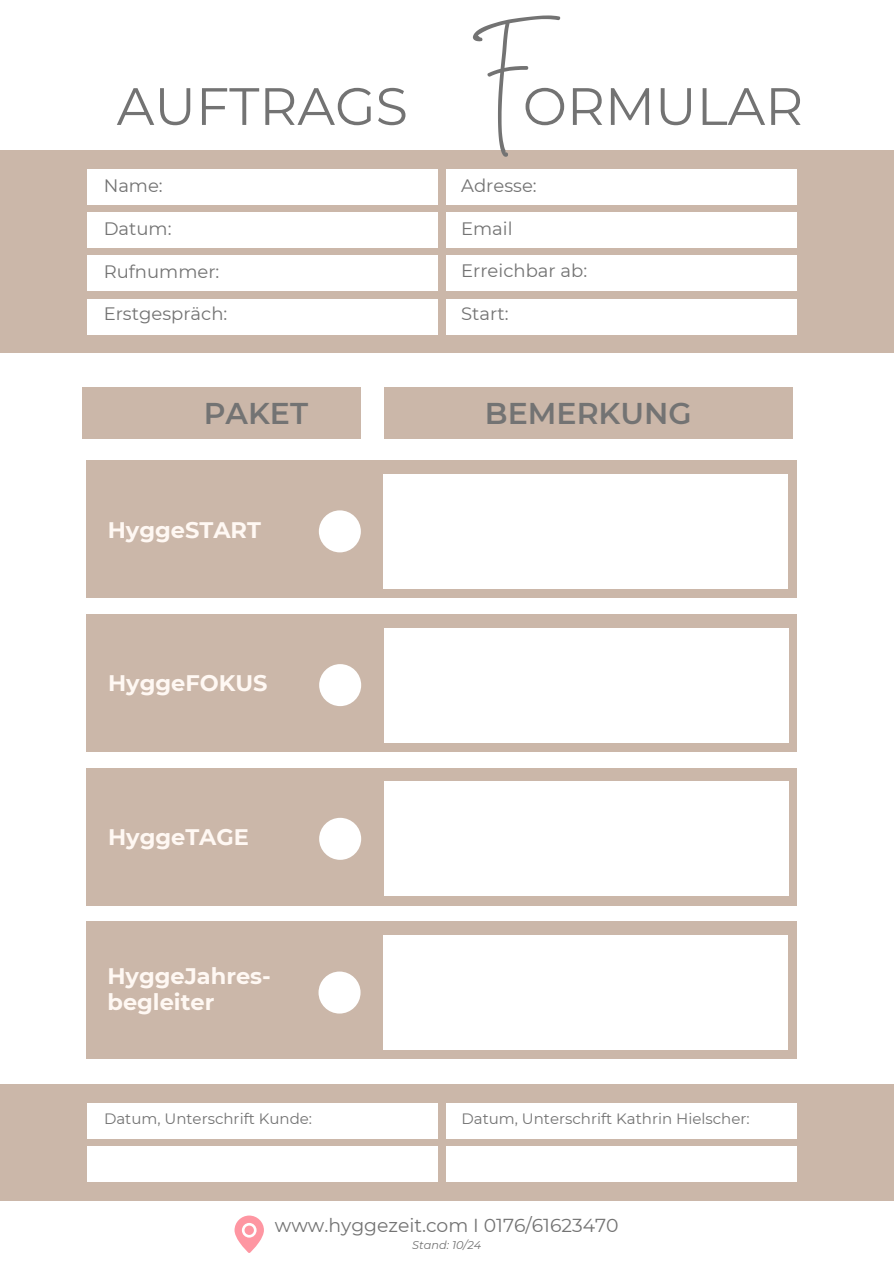
<style>
.page{position:relative;width:894px;height:1264px;background:#fff}
.page>*{position:absolute;margin:0;border:0;box-sizing:border-box;transform-origin:0 0}
.t1{font:52.5px "Montserrat";color:#737373}
.t2{font:600 30px "Montserrat";color:#737373}
.t3{font:700 22.5px/25.8px "Montserrat";color:#fff8f3}
.t4{font:18.75px "Montserrat";color:#737373}
.t5{font:18px "Montserrat";color:#737373}
.t6{font:15px "Montserrat";color:#737373}
.t7{font:italic 11.25px "Montserrat";color:#737373}
.s1{font-family:"White Star";font-size:88.2px}
</style>
<div class="page">
<div style="left:87px;top:460px;width:709px;height:138px;background:#cbb7a9"></div>
<div style="left:319px;top:510px;width:42px;height:42px;background:#fff;border-radius:50%"></div>
<div style="left:0;top:150px;width:893px;height:202px;background:#cbb7a9"></div>
<div style="left:87px;top:169px;width:350px;height:35px;background:#fff"></div>
<div style="left:446px;top:213px;width:350px;height:35px;background:#fff"></div>
<div style="left:87px;top:212px;width:350px;height:36px;background:#fff"></div>
<div style="left:446px;top:169px;width:350px;height:36px;background:#fff"></div>
<div style="left:446px;top:255px;width:350px;height:36px;background:#fff"></div>
<div style="left:87px;top:255px;width:350px;height:36px;background:#fff"></div>
<div style="left:87px;top:299px;width:350px;height:35px;background:#fff"></div>
<div style="left:82px;top:387px;width:278px;height:52px;background:#cbb7a9"></div>
<div style="left:384px;top:387px;width:408px;height:52px;background:#cbb7a9"></div>
<div style="left:446px;top:299px;width:350px;height:35px;background:#fff"></div>
<div style="left:0;top:1084px;width:893px;height:116px;background:#cbb7a9"></div>
<div style="left:446px;top:1103px;width:351px;height:35px;background:#fff"></div>
<div style="left:87px;top:1102px;width:350px;height:36px;background:#fff"></div>
<div style="left:446px;top:1146px;width:351px;height:35px;background:#fff"></div>
<div style="left:87px;top:1146px;width:350px;height:35px;background:#fff"></div>
<div style="left:383px;top:474px;width:405px;height:115px;background:#fff"></div>
<div style="left:87px;top:614px;width:709px;height:138px;background:#cbb7a9"></div>
<div style="left:319px;top:664px;width:42px;height:42px;background:#fff;border-radius:50%"></div>
<div style="left:384px;top:627px;width:404px;height:115px;background:#fff"></div>
<div style="left:87px;top:767px;width:709px;height:138px;background:#cbb7a9"></div>
<div style="left:319px;top:817px;width:42px;height:42px;background:#fff;border-radius:50%"></div>
<div style="left:384px;top:781px;width:404px;height:115px;background:#fff"></div>
<div style="left:86px;top:921px;width:710px;height:138px;background:#cbb7a9"></div>
<div style="left:318px;top:971px;width:42px;height:42px;background:#fff;border-radius:50%"></div>
<div style="left:383px;top:935px;width:404px;height:114px;background:#fff"></div>
<svg style="left:234px;top:1215px;width:30px;height:37px"></svg>
<h1 class="t1" style="left:117px;top:70px;width:292px">AUFTRAGS</h1>
<h1 class="t1" style="left:473px;top:70px;width:331px"><span class="s1">F</span>ORMULAR</h1>
<p class="t5" style="left:104px;top:173px;width:61px">Name:</p>
<p class="t5" style="left:461px;top:173px;width:77px">Adresse:</p>
<p class="t5" style="left:104px;top:216px;width:69px">Datum:</p>
<p class="t5" style="left:461px;top:216px;width:53px">Email</p>
<p class="t5" style="left:104px;top:259px;width:117px">Rufnummer:</p>
<p class="t5" style="left:104px;top:302px;width:125px">Erstgespräch:</p>
<p class="t5" style="left:461px;top:259px;width:127px">Erreichbar ab:</p>
<p class="t5" style="left:461px;top:301px;width:49px">Start:</p>
<h2 class="t2" style="left:204px;top:392px;width:106px">PAKET</h2>
<h2 class="t2" style="left:485px;top:392px;width:208px">BEMERKUNG</h2>
<p class="t3" style="left:108px;top:515px;width:155px">HyggeSTART</p>
<p class="t3" style="left:108px;top:669px;width:161px">HyggeFOKUS</p>
<p class="t3" style="left:108px;top:823px;width:142px">HyggeTAGE</p>
<p class="t3" style="left:107px;top:961px;width:165px">HyggeJahres&shy;begleiter</p>
<p class="t6" style="left:104px;top:1108px;width:209px">Datum, Unterschrift Kunde:</p>
<p class="t6" style="left:461px;top:1108px;width:290px">Datum, Unterschrift Kathrin Hielscher:</p>
<p class="t4" style="left:275px;top:1211px;width:345px">www.hyggezeit.com I 0176/61623470</p>
<p class="t7" style="left:412px;top:1237px;width:70px">Stand: 10/24</p>
</div>
